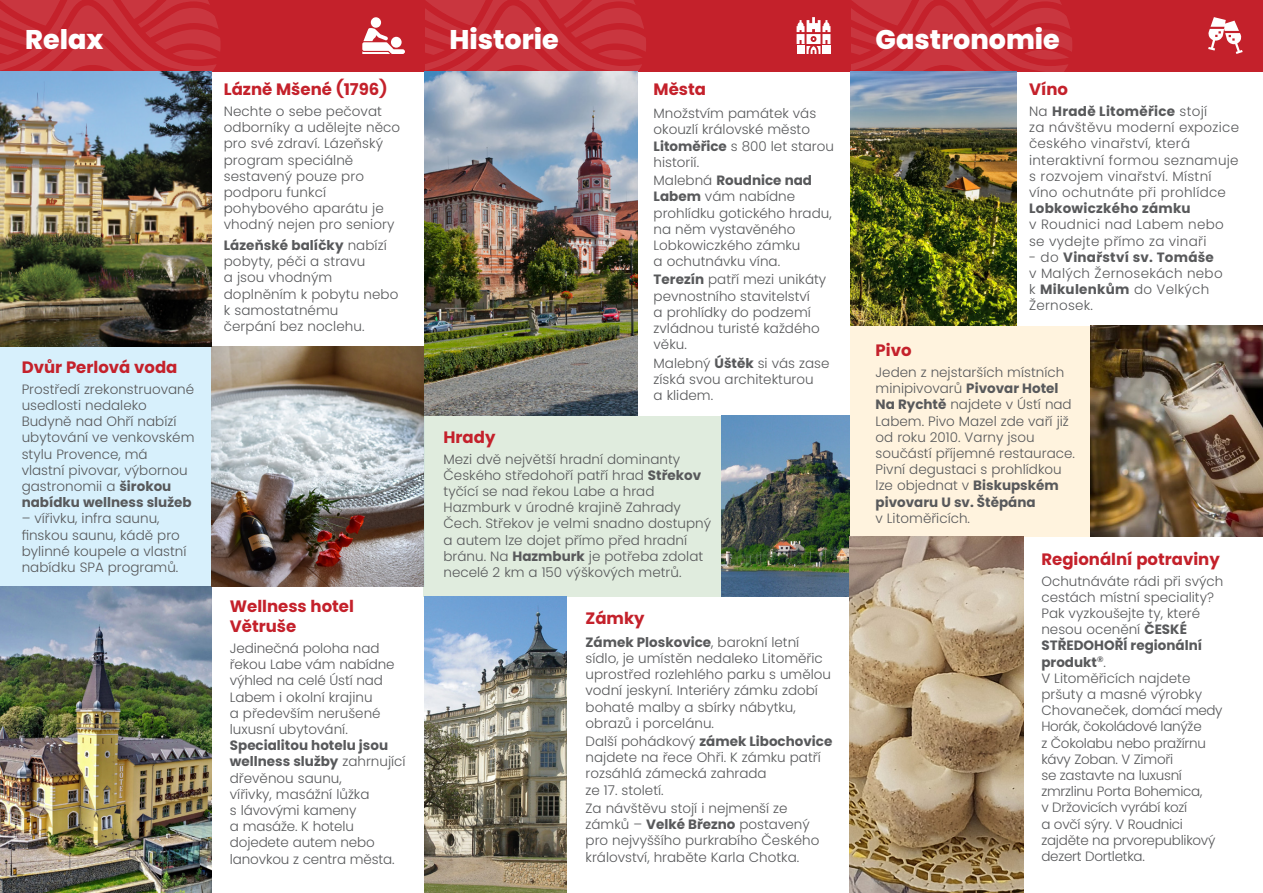
<style>
.page{position:relative;width:1263px;height:893px;background:#fff}
.page>*{position:absolute;margin:0;border:0;box-sizing:border-box;transform-origin:0 0}
.t1{font:800 27px "Poppins";color:#fff}
.Paragraph_Style_1{font:700 16.5px/19.8px "Poppins";color:#c4212b}
.Paragraph_Style_1-2{font:300 13.5px/16.2px "Poppins";color:#58595b}
.Paragraph_Style_1-3{font:300 13.5px/16.2px "Poppins";letter-spacing:-.02em;color:#58595b}
.Paragraph_Style_1-4{font:300 13.5px/16.2px "Poppins";letter-spacing:.02em;color:#58595b}
.s1{font-weight:700}
</style>
<div class="page">
<div style="left:0;top:346px;width:424px;height:241px;background:#d7f0fc"></div>
<div style="left:423px;top:416px;width:426px;height:180px;background:#e0ecde"></div>
<div style="left:850px;top:326px;width:413px;height:210px;background:#fff3de"></div>
<div style="left:825px;top:0;width:438px;height:71px;background:#c4212b"></div>
<div style="left:424px;top:0;width:426px;height:71px;background:#c4212b"></div>
<div style="left:0;top:0;width:424px;height:71px;background:#c4212b"></div>
<img style="left:424px;top:113px;width:213px;height:303px">
<img style="left:850px;top:113px;width:166px;height:213px">
<svg style="left:0;top:0;width:221px;height:113px"></svg>
<img style="left:0;top:587px;width:211px;height:306px">
<img style="left:211px;top:346px;width:212px;height:241px">
<img style="left:0;top:72px;width:211px;height:274px">
<svg style="left:796px;top:0;width:276px;height:113px"></svg>
<svg style="left:362px;top:0;width:284px;height:113px"></svg>
<svg style="left:1208px;top:17px;width:35px;height:37px"></svg>
<img style="left:721px;top:416px;width:128px;height:180px">
<img style="left:1091px;top:326px;width:172px;height:210px">
<img style="left:424px;top:596px;width:143px;height:296px">
<img style="left:849px;top:536px;width:174px;height:357px">
<p class="t1" style="left:25px;top:24px;width:80px">Relax</p>
<p class="t1" style="left:449px;top:24px;width:111px">Historie</p>
<p class="t1" style="left:875px;top:24px;width:186px">Gastronomie</p>
<p class="Paragraph_Style_1" style="left:654px;top:80px;width:54px">Města</p>
<p class="Paragraph_Style_1-2" style="left:654px;top:105px;width:182px">Množstvím památek vás okouzlí královské město<br><span class="s1">Litoměřice</span> s 800 let starou historií.</p>
<p class="Paragraph_Style_1-2" style="left:654px;top:172px;width:180px">Malebná <span class="s1">Roudnice nad<br>Labem</span> vám nabídne prohlídku gotického hradu, na něm vystavěného<br>Lobkowiczkého zámku<br>a ochutnávku vína.</p>
<p class="Paragraph_Style_1-2" style="left:654px;top:272px;width:174px"><span class="s1">Terezín</span> patří mezi unikáty pevnostního stavitelství<br>a prohlídky do podzemí zvládnou turisté každého věku.</p>
<p class="Paragraph_Style_1-2" style="left:654px;top:355px;width:177px">Malebný <span class="s1">Úštěk</span> si vás zase získá svou architekturou<br>a klidem.</p>
<p class="Paragraph_Style_1" style="left:443px;top:427px;width:53px">Hrady</p>
<p class="Paragraph_Style_1-2" style="left:443px;top:451px;width:269px">Mezi dvě největší hradní dominanty Českého středohoří patří hrad <span class="s1">Střekov </span>tyčící se nad řekou Labe a hrad Hazmburk v úrodné krajině Zahrady Čech. Střekov je velmi snadno dostupný a autem lze dojet přímo před hradní bránu. Na <span class="s1">Hazmburk</span> je potřeba zdolat necelé 2 km a 150 výškových metrů.</p>
<p class="Paragraph_Style_1" style="left:585px;top:608px;width:61px">Zámky</p>
<p class="Paragraph_Style_1-2" style="left:585px;top:634px;width:247px"><span class="s1">Zámek Ploskovice</span>, barokní letní sídlo, je umístěn nedaleko Litoměřic uprostřed rozlehlého parku s umělou vodní jeskyní. Interiéry zámku zdobí bohaté malby a sbírky nábytku, obrazů i porcelánu.</p>
<p class="Paragraph_Style_1-2" style="left:585px;top:733px;width:248px">Další pohádkový <span class="s1">zámek Libochovice </span>najdete na řece Ohři. K zámku patří rozsáhlá zámecká zahrada<br>ze 17. století.</p>
<p class="Paragraph_Style_1-2" style="left:585px;top:800px;width:235px">Za návštěvu stojí i nejmenší ze zámků – <span class="s1">Velké Březno</span> postavený pro nejvyššího purkrabího Českého království, hraběte Karla Chotka.</p>
<p class="Paragraph_Style_1" style="left:224px;top:80px;width:165px">Lázně Mšené (1796)</p>
<p class="Paragraph_Style_1-2" style="left:224px;top:103px;width:178px">Nechte o sebe pečovat odborníky a udělejte něco pro své zdraví. Lázeňský program speciálně sestavený pouze pro podporu funkcí pohybového aparátu je vhodný nejen pro seniory</p>
<p class="Paragraph_Style_1-2" style="left:224px;top:237px;width:176px"><span class="s1">Lázeňské balíčky</span> nabízí pobyty, péči a stravu<br>a jsou vhodným doplněním k pobytu nebo k samostatnému<br>čerpání bez noclehu.</p>
<p class="Paragraph_Style_1" style="left:1029px;top:80px;width:40px">Víno</p>
<p class="Paragraph_Style_1-4" style="left:1029px;top:103px;width:211px">Na <span class="s1">Hradě Litoměřice</span> stojí<br>za návštěvu moderní expozice českého vinařství, která interaktivní formou seznamuje s rozvojem vinařství. Místní víno ochutnáte při prohlídce<br><span class="s1">Lobkowiczkého zámku</span></p>
<p class="Paragraph_Style_1-4" style="left:1029px;top:217px;width:196px">v Roudnici nad Labem nebo se vydejte přímo za vinaři</p>
<p class="Paragraph_Style_1-4" style="left:1029px;top:249px;width:195px">- do <span class="s1">Vinařství sv. Tomáše </span>v Malých Žernosekách nebo k <span class="s1">Mikulenkům</span> do Velkých<br>Žernosek.</p>
<p class="Paragraph_Style_1" style="left:875px;top:341px;width:38px">Pivo</p>
<p class="Paragraph_Style_1-2" style="left:875px;top:364px;width:201px">Jeden z nejstarších místních minipivovarů <span class="s1">Pivovar Hotel<br>Na Rychtě</span> najdete v Ústí nad<br>Labem. Pivo Mazel zde vaří již od roku 2010. Varny jsou součástí příjemné restaurace.<br>Pivní degustaci s prohlídkou lze objednat v <span class="s1">Biskupském pivovaru U sv. Štěpána<br></span>v Litoměřicích.</p>
<p class="Paragraph_Style_1" style="left:22px;top:357px;width:157px">Dvůr Perlová voda</p>
<p class="Paragraph_Style_1-2" style="left:22px;top:381px;width:174px">Prostředí zrekonstruované usedlosti nedaleko<br>Budyně nad Ohří nabízí ubytování ve venkovském stylu Provence, má<br>vlastní pivovar, výbornou gastronomii a <span class="s1">širokou nabídku wellness služeb</span></p>
<p class="Paragraph_Style_1-2" style="left:22px;top:511px;width:166px">– vířivku, infra saunu, finskou saunu, kádě pro bylinné koupele a vlastní nabídku SPA programů.</p>
<p class="Paragraph_Style_1" style="left:1041px;top:549px;width:180px">Regionální potraviny</p>
<p class="Paragraph_Style_1-3" style="left:1041px;top:573px;width:183px">Ochutnáváte rádi při svých cestách místní speciality?<br>Pak vyzkoušejte ty, které nesou ocenění <span class="s1">ČESKÉ<br>STŘEDOHOŘÍ regionální produkt</span><sup>®</sup>.<br>V Litoměřicích najdete pršuty a masné výrobky<br>Chovaneček, domácí medy<br>Horák, čokoládové lanýže<br>z Čokolabu nebo pražírnu kávy Zoban. V Zimoři<br>se zastavte na luxusní zmrzlinu Porta Bohemica,<br>v Držovicích vyrábí kozí<br>a ovčí sýry. V Roudnici zajděte na prvorepublikový dezert Dortletka.</p>
<p class="Paragraph_Style_1" style="left:230px;top:597px;width:126px">Wellness hotel<br>Větruše</p>
<p class="Paragraph_Style_1-2" style="left:230px;top:640px;width:177px">Jedinečná poloha nad řekou Labe vám nabídne výhled na celé Ústí nad<br>Labem i okolní krajinu<br>a především nerušené luxusní ubytování.<br><span class="s1">Specialitou hotelu jsou wellness služby</span> zahrnující dřevěnou saunu,<br>vířivky, masážní lůžka<br>s lávovými kameny<br>a masáže. K hotelu dojedete autem nebo lanovkou z centra města.</p>
</div>
